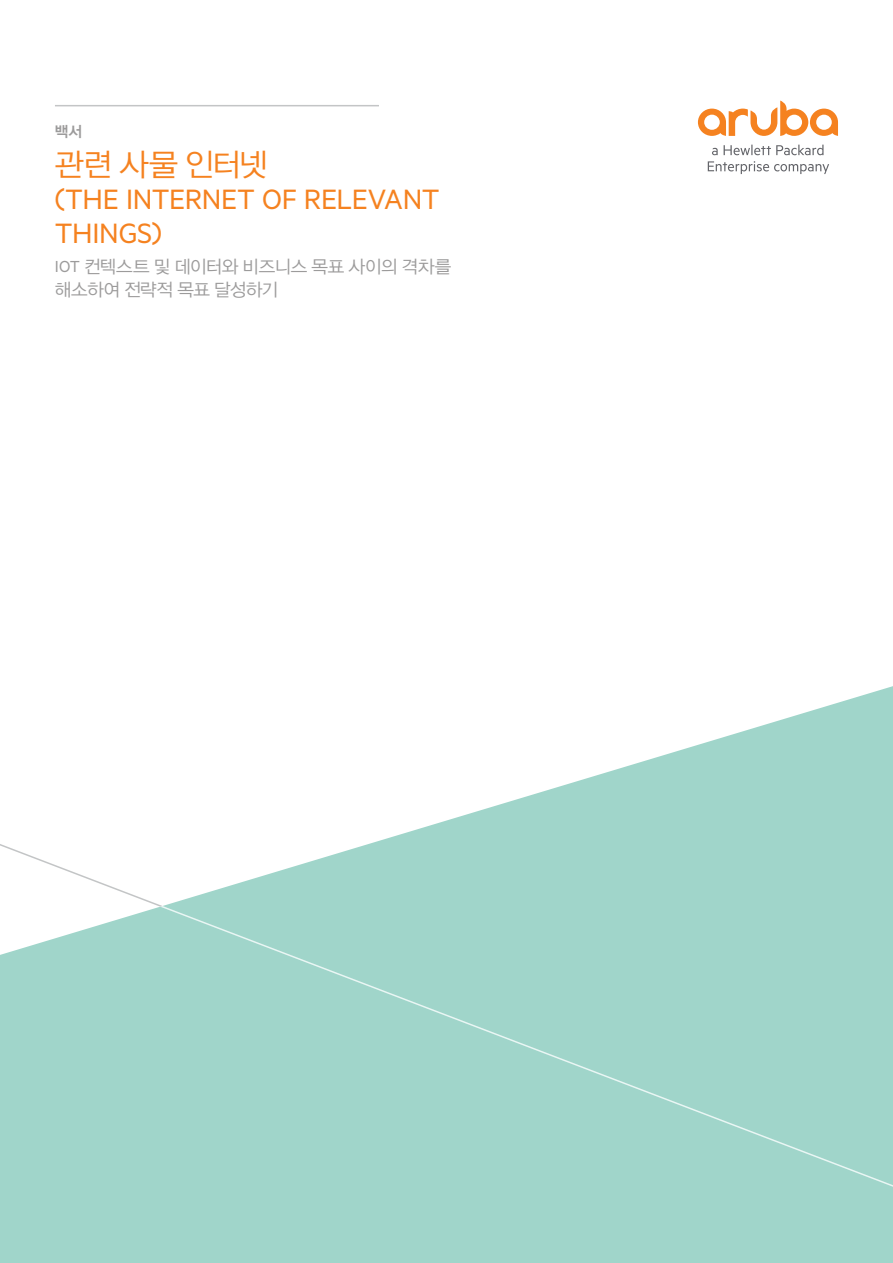
<style>
.page{position:relative;width:893px;height:1263px;background:#fff}
.page>*{position:absolute;margin:0;border:0;box-sizing:border-box;transform-origin:0 0}
.t1{font:31.5px/34.5px "Metric";letter-spacing:-.01em;color:#f58220}
.t2{font:31.5px "YDGO12";letter-spacing:-.035em;color:#f58220}
.t3{font:18px/22.5px "YDGO12";letter-spacing:-.025em;color:#9c9b9b}
.t4{font:15px "YDGO14";color:#9c9b9b}
.s1{font-family:"Metric"}
</style>
<div class="page">
<hr style="left:55px;top:105px;width:324px;height:1px;background:#c3c5c6">
<svg style="left:0;top:686px;width:893px;height:577px;fill:#a0d5ca"></svg>
<svg style="left:708px;top:145px;width:121px;height:29px"></svg>
<svg style="left:698px;top:101px;width:140px;height:35px"></svg>
<p class="t4" style="left:55px;top:121px;width:29px">백서</p>
<h1 class="t2" style="left:55px;top:143px;width:215px">관련 사물 인터넷</h1>
<h1 class="t1" style="left:55px;top:180px;width:386px">(THE INTERNET OF RELEVANT<br>THINGS)</h1>
<p class="t3" style="left:55px;top:254px;width:398px"><span class="s1">IOT</span> 컨텍스트 및 데이터와 비즈니스 목표 사이의 격차를 해소하여 전략적 목표 달성하기</p>
</div>
